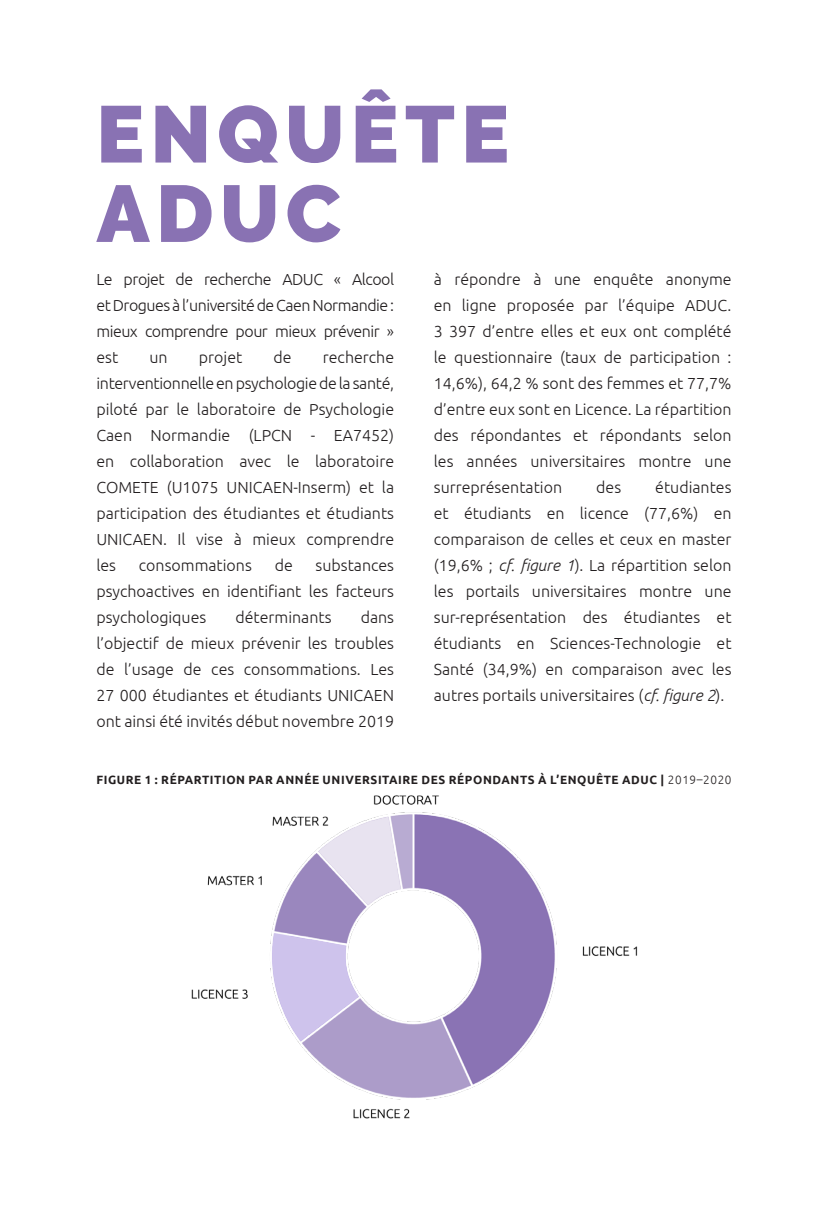
<style>
.page{position:relative;width:828px;height:1225px;background:#fff}
.page>*{position:absolute;margin:0;border:0;box-sizing:border-box;transform-origin:0 0}
.Titre_1{font:900 80px/79.4px "Raleway";letter-spacing:.08em;color:#8972b3}
.t1{font:300 16px/26px "Ubuntu";color:#231f20;text-align:justify}
.Titre_graphique{font:700 12px "Ubuntu";letter-spacing:.05em;color:#231f20}
.s1{font-style:italic}
.s2{font-weight:300}
</style>
<div class="page">
<img style="left:191px;top:795px;width:447px;height:324px">
<p class="Titre_1" style="left:96px;top:95px;width:414px">ENQUÊTE<br>ADUC</p>
<p class="t1" style="left:96px;top:266px;width:299px">Le projet de recherche ADUC « Alcool et Drogues à l’université de Caen Normandie : mieux comprendre pour mieux prévenir » est</p>
<p class="t1" style="left:434px;top:266px;width:299px">à répondre à une enquête anonyme en ligne proposée par l’équipe ADUC.<br>3 397 d’entre elles et eux ont complété le questionnaire (taux de participation :<br>14,6%), 64,2 % sont des femmes et 77,7% d’entre eux sont en Licence. La répartition des répondantes et répondants selon les années universitaires montre une surreprésentation</p>
<p class="t1" style="left:96px;top:344px;width:299px;text-indent:226px">recherche interventionnelle en psychologie de la santé, piloté par le laboratoire de Psychologie Caen Normandie (LPCN - EA7452) en collaboration avec le laboratoire COMETE (U1075 UNICAEN-Inserm) et la participation des étudiantes et étudiants UNICAEN. Il vise à mieux comprendre les</p>
<p class="t1" style="left:149px;top:344px;width:20px">un</p>
<p class="t1" style="left:199px;top:344px;width:45px">projet</p>
<p class="t1" style="left:273px;top:344px;width:20px">de</p>
<p class="t1" style="left:434px;top:474px;width:299px;text-indent:221px">étudiantes et étudiants en licence (77,6%) en comparaison de celles et ceux en master (19,6% ; <span class="s1">cf. figure 1</span>). La répartition selon les portails universitaires montre une sur-représentation des étudiantes et étudiants en Sciences-Technologie et Santé (34,9%) en comparaison avec les autres portails universitaires (<span class="s1">cf. figure 2</span>).</p>
<p class="t1" style="left:596px;top:474px;width:26px">des</p>
<p class="t1" style="left:96px;top:552px;width:299px;text-indent:219px">substances psychoactives en identifiant les facteurs psychologiques</p>
<p class="t1" style="left:139px;top:552px;width:114px">consommations</p>
<p class="t1" style="left:275px;top:552px;width:20px">de</p>
<p class="t1" style="left:96px;top:604px;width:299px;text-indent:264px">dans l’objectif de mieux prévenir les troubles de l’usage de ces consommations. Les 27 000 étudiantes et étudiants UNICAEN ont ainsi été invités début novembre 2019</p>
<p class="t1" style="left:235px;top:604px;width:98px">déterminants</p>
<p class="Titre_graphique" style="left:96px;top:773px;width:636px">FIGURE 1 : RÉPARTITION PAR ANNÉE UNIVERSITAIRE DES RÉPONDANTS À L’ENQUÊTE ADUC | <span class="s2">2019–2020</span></p>
</div>
